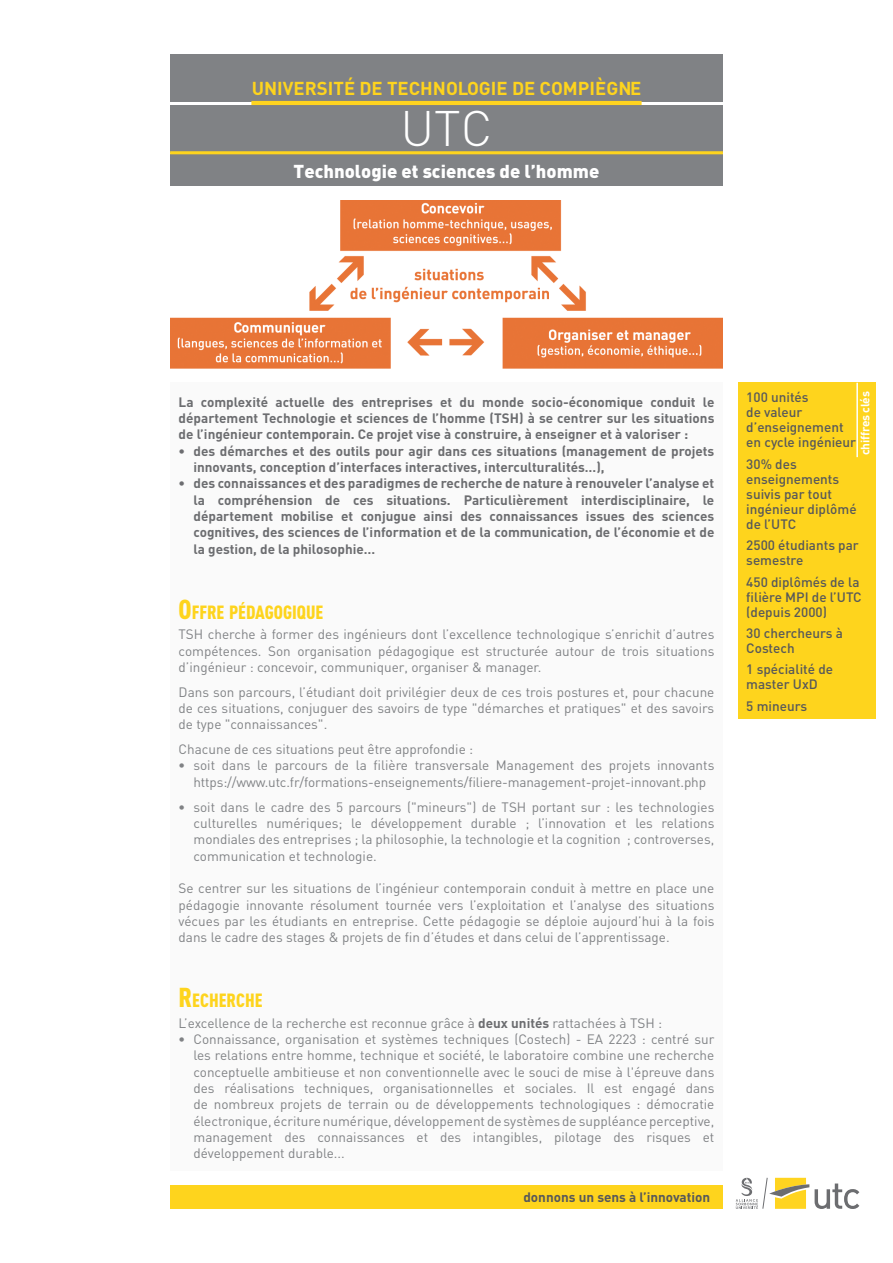
<style>
.page{position:relative;width:893px;height:1263px;background:#fff}
.page>*{position:absolute;margin:0;border:0;box-sizing:border-box;transform-origin:0 0}
.t1{font:300 49.2px "DIN";color:#fff}
.courant{font:900 18.9px "DIN Cond";color:#fed41d}
.t2{font:700 18.45px "DIN";color:#fed41d}
.t3{font:900 18.45px "DIN";color:#fff}
.courant-2{font:13.5px/16.4px "DIN";color:#808285;text-align:justify}
.courant-3{font:700 13.5px/16.4px "DIN";color:#6c6d70;text-align:justify}
.DIN_10{font:500 13.5px/15px "DIN";color:#57585a}
.t4{font:700 13.5px "DIN";color:#57585a}
.DIN_10-2{font:700 12px "DIN";letter-spacing:-.02em;color:#fff}
.s1{font-size:27px}
.s2{font-weight:700}
.s3{font-weight:700;color:#6c6d70}
</style>
<div class="page">
<div style="left:170px;top:1185px;width:553px;height:24px;background:#fed41d"></div>
<svg style="left:815px;top:1183px;width:44px;height:26px"></svg>
<svg style="left:736px;top:1178px;width:73px;height:31px"></svg>
<div style="left:170px;top:54px;width:553px;height:48px;background:#808285"></div>
<div style="left:170px;top:154px;width:553px;height:32px;background:#808285"></div>
<div style="left:170px;top:105px;width:553px;height:48px;background:#808285"></div>
<hr style="left:251px;top:101px;width:391px;height:4px;background:#ffd420">
<hr style="left:170px;top:187px;width:553px;height:1px;background:#fed41d">
<hr style="left:170px;top:151px;width:553px;height:3px;background:#fed41d">
<img style="left:170px;top:201px;width:553px;height:168px">
<div style="left:170px;top:383px;width:553px;height:788px;background:#fafafa"></div>
<div style="left:738px;top:383px;width:137px;height:336px;background:#fed41d"></div>
<hr style="left:856px;top:383px;width:2px;height:74px;background:#fff">
<h3 class="t2" style="left:252px;top:76px;width:391px">UNIVERSITÉ DE TECHNOLOGIE DE COMPIÈGNE</h3>
<h1 class="t1" style="left:400px;top:98px;width:94px">UTC</h1>
<h3 class="t3" style="left:294px;top:159px;width:307px">Technologie et sciences de l’homme</h3>
<p class="courant-3" style="left:179px;top:393px;width:537px">La complexité actuelle des entreprises et du monde socio-économique conduit le département Technologie et sciences de l’homme (TSH) à se centrer sur les situations de l’ingénieur contemporain. Ce projet vise à construire, à enseigner et à valoriser :</p>
<p class="courant-3" style="left:193px;top:442px;width:522px;text-indent:-15px">• des démarches et des outils pour agir dans ces situations (management de projets innovants, conception d’interfaces interactives, interculturalités…),</p>
<p class="courant-3" style="left:193px;top:475px;width:522px;text-indent:-15px">• des connaissances et des paradigmes de recherche de nature à renouveler l’analyse et la compréhension de ces situations. Particulièrement interdisciplinaire, le département mobilise et conjugue ainsi des connaissances issues des sciences cognitives, des sciences de l’information et de la communication, de l’économie et de la gestion, de la philosophie…</p>
<p class="courant" style="left:179px;top:600px;width:146px"><span class="s1">O</span>FFRE PÉDAGOGIQUE</p>
<p class="courant-2" style="left:179px;top:626px;width:537px">TSH cherche à former des ingénieurs dont l’excellence technologique s’enrichit d’autres compétences. Son organisation pédagogique est structurée autour de trois situations d’ingénieur : concevoir, communiquer, organiser &amp; manager.</p>
<p class="courant-2" style="left:179px;top:683px;width:537px">Dans son parcours, l’étudiant doit privilégier deux de ces trois postures et, pour chacune de ces situations, conjuguer des savoirs de type "démarches et pratiques" et des savoirs de type "connaissances".</p>
<p class="courant-2" style="left:179px;top:741px;width:296px">Chacune de ces situations peut être approfondie :</p>
<p class="courant-2" style="left:179px;top:757px;width:537px;text-align:center"><span class="s2">•</span> soit dans le parcours de la filière transversale Management des projets innovants https://www.utc.fr/formations-enseignements/filiere-management-projet-innovant.php</p>
<p class="courant-2" style="left:193px;top:798px;width:522px;text-indent:-15px"><span class="s2">•</span> soit dans le cadre des 5 parcours ("mineurs") de TSH portant sur : les technologies culturelles numériques; le développement durable ; l’innovation et les relations mondiales des entreprises ; la philosophie, la technologie et la cognition ; controverses, communication et technologie.</p>
<p class="courant-2" style="left:179px;top:880px;width:537px">Se centrer sur les situations de l’ingénieur contemporain conduit à mettre en place une pédagogie innovante résolument tournée vers l’exploitation et l’analyse des situations vécues par les étudiants en entreprise. Cette pédagogie se déploie aujourd’hui à la fois dans le cadre des stages &amp; projets de fin d’études et dans celui de l’apprentissage.</p>
<p class="courant" style="left:179px;top:989px;width:85px"><span class="s1">R</span>ECHERCHE</p>
<p class="courant-2" style="left:179px;top:1014px;width:485px">L’excellence de la recherche est reconnue grâce à <span class="s3">deux unités</span> rattachées à TSH :</p>
<p class="courant-2" style="left:193px;top:1031px;width:522px;text-indent:-15px"><span class="s2">•</span> Connaissance, organisation et systèmes techniques (Costech) - EA 2223 : centré sur les relations entre homme, technique et société, le laboratoire combine une recherche conceptuelle ambitieuse et non conventionnelle avec le souci de mise à l'épreuve dans des réalisations techniques, organisationnelles et sociales. Il est engagé dans de nombreux projets de terrain ou de développements technologiques : démocratie électronique, écriture numérique, développement de systèmes de suppléance perceptive, management des connaissances et des intangibles, pilotage des risques et développement durable...</p>
<p class="t4" style="left:523px;top:1188px;width:188px">donnons un sens à l’innovation</p>
<p class="DIN_10-2" style="left:857px;top:455px;width:65px;rotate:-90deg">chiffres clés</p>
<p class="DIN_10" style="left:746px;top:390px;width:111px">100 unités<br>de valeur d’enseignement en cycle ingénieur</p>
<p class="DIN_10" style="left:746px;top:456px;width:112px">30% des enseignements suivis par tout ingénieur diplômé de l’UTC</p>
<p class="DIN_10" style="left:746px;top:537px;width:114px">2500 étudiants par semestre</p>
<p class="DIN_10" style="left:746px;top:574px;width:117px">450 diplômés de la filière MPI de l’UTC (depuis 2000)</p>
<p class="DIN_10" style="left:746px;top:625px;width:98px">30 chercheurs à<br>Costech</p>
<p class="DIN_10" style="left:746px;top:661px;width:88px">1 spécialité de master UxD</p>
<p class="DIN_10" style="left:746px;top:698px;width:62px">5 mineurs</p>
</div>
